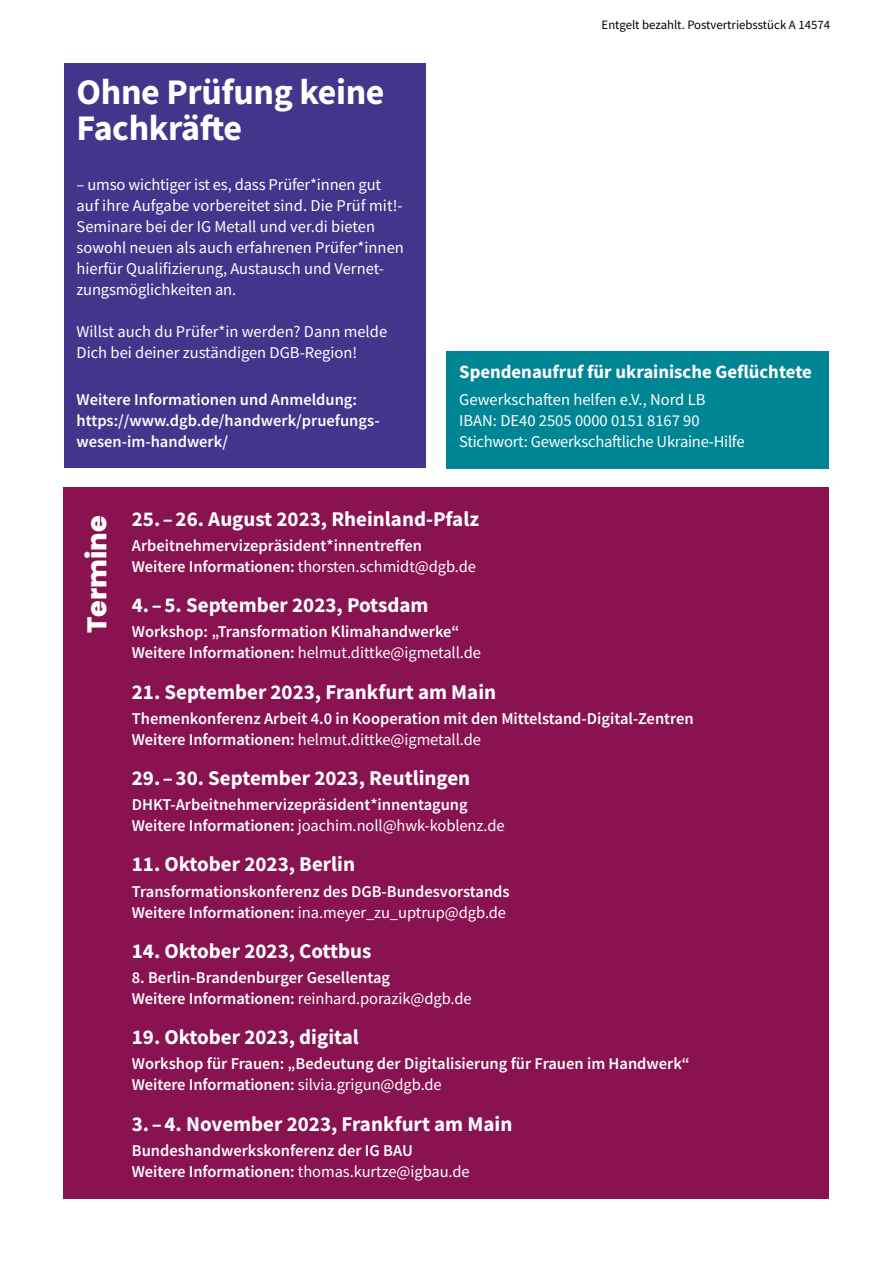
<style>
.page{position:relative;width:893px;height:1263px;background:#fff}
.page>*{position:absolute;margin:0;border:0;box-sizing:border-box;transform-origin:0 0}
.t1{font:700 36px/36px "Source Sans Pro";letter-spacing:-.01em;color:#fff}
.t2{font:800 27px "Poppins";color:#fff}
.t3{font:700 21px "Source Sans Pro";color:#fff}
.t4{font:700 18.75px "Source Sans Pro";color:#fff}
.t5{font:600 16.5px/21px "Source Sans Pro";color:#fff}
.t6{font:16.5px/21px "Source Sans Pro";color:#fff}
.t7{font:12.75px "Source Sans Pro";color:#000}
.s1{font-weight:400}
</style>
<div class="page">
<div style="left:64px;top:64px;width:361px;height:404px;background:#43358b"></div>
<div style="left:64px;top:488px;width:765px;height:711px;background:#891350"></div>
<div style="left:446px;top:351px;width:383px;height:117px;background:#008595"></div>
<h1 class="t1" style="left:77px;top:73px;width:310px">Ohne Prüfung keine<br>Fachkräfte</h1>
<p class="t6" style="left:77px;top:174px;width:329px">– umso wichtiger ist es, dass Prüfer*innen gut auf ihre Aufgabe vorbereitet sind. Die Prüf mit!- Seminare bei der IG Metall und ver.di bieten sowohl neuen als auch erfahrenen Prüfer*innen hierfür Qualifizierung, Austausch und Vernet&shy;zungsmöglichkeiten an.</p>
<p class="t6" style="left:77px;top:321px;width:312px">Willst auch du Prüfer*in werden? Dann melde<br>Dich bei deiner zuständigen DGB-Region!</p>
<p class="t5" style="left:77px;top:389px;width:305px">Weitere Informationen und Anmeldung: https://www.dgb.de/handwerk/pruefungs&shy;wesen-im-handwerk/</p>
<p class="t7" style="left:602px;top:17px;width:230px">Entgelt bezahlt. Postvertriebsstück A 14574</p>
<p class="t4" style="left:459px;top:359px;width:354px">Spendenaufruf für ukrainische Geflüchtete</p>
<p class="t6" style="left:459px;top:389px;width:287px">Gewerkschaften helfen e.V., Nord LB<br>IBAN: DE40 2505 0000 0151 8167 90<br>Stichwort: Gewerkschaftliche Ukraine-Hilfe</p>
<h2 class="t2" style="left:81px;top:633px;width:119px;rotate:-90deg">Termine</h2>
<p class="t3" style="left:132px;top:504px;width:349px">25. –26. August 2023, Rheinland-Pfalz</p>
<p class="t5" style="left:132px;top:535px;width:346px">Arbeitnehmervizepräsident*innentreffen<br>Weitere Informationen: <span class="s1">thorsten.schmidt@dgb.de</span></p>
<p class="t3" style="left:132px;top:591px;width:298px">4. –5. September 2023, Potsdam</p>
<p class="t5" style="left:132px;top:621px;width:351px">Workshop: „Transformation Klimahandwerke“<br>Weitere Informationen: <span class="s1">helmut.dittke@igmetall.de</span></p>
<p class="t3" style="left:132px;top:677px;width:366px">21. September 2023, Frankfurt am Main</p>
<p class="t5" style="left:132px;top:708px;width:563px">Themenkonferenz Arbeit 4.0 in Kooperation mit den Mittelstand-Digital-Zentren<br>Weitere Informationen: <span class="s1">helmut.dittke@igmetall.de</span></p>
<p class="t3" style="left:132px;top:764px;width:340px">29. –30. September 2023, Reutlingen</p>
<p class="t5" style="left:132px;top:794px;width:374px">DHKT-Arbeitnehmervizepräsident*innentagung<br>Weitere Informationen: <span class="s1">joachim.noll@hwk-koblenz.de</span></p>
<p class="t3" style="left:132px;top:850px;width:225px">11. Oktober 2023, Berlin</p>
<p class="t5" style="left:132px;top:880px;width:379px">Transformationskonferenz des DGB-Bundesvorstands<br>Weitere Informationen: <span class="s1">ina.meyer_zu_uptrup@dgb.de</span></p>
<p class="t3" style="left:132px;top:936px;width:241px">14. Oktober 2023, Cottbus</p>
<p class="t5" style="left:132px;top:967px;width:341px">8. Berlin-Brandenburger Gesellentag<br>Weitere Informationen: <span class="s1">reinhard.porazik@dgb.de</span></p>
<p class="t3" style="left:132px;top:1023px;width:228px">19. Oktober 2023, digital</p>
<p class="t5" style="left:132px;top:1053px;width:560px">Workshop für Frauen: „Bedeutung der Digitalisierung für Frauen im Handwerk“<br>Weitere Informationen: <span class="s1">silvia.grigun@dgb.de</span></p>
<p class="t3" style="left:132px;top:1109px;width:382px">3. –4. November 2023, Frankfurt am Main</p>
<p class="t5" style="left:132px;top:1139px;width:339px">Bundeshandwerkskonferenz der IG BAU<br>Weitere Informationen: <span class="s1">thomas.kurtze@igbau.de</span></p>
</div>
